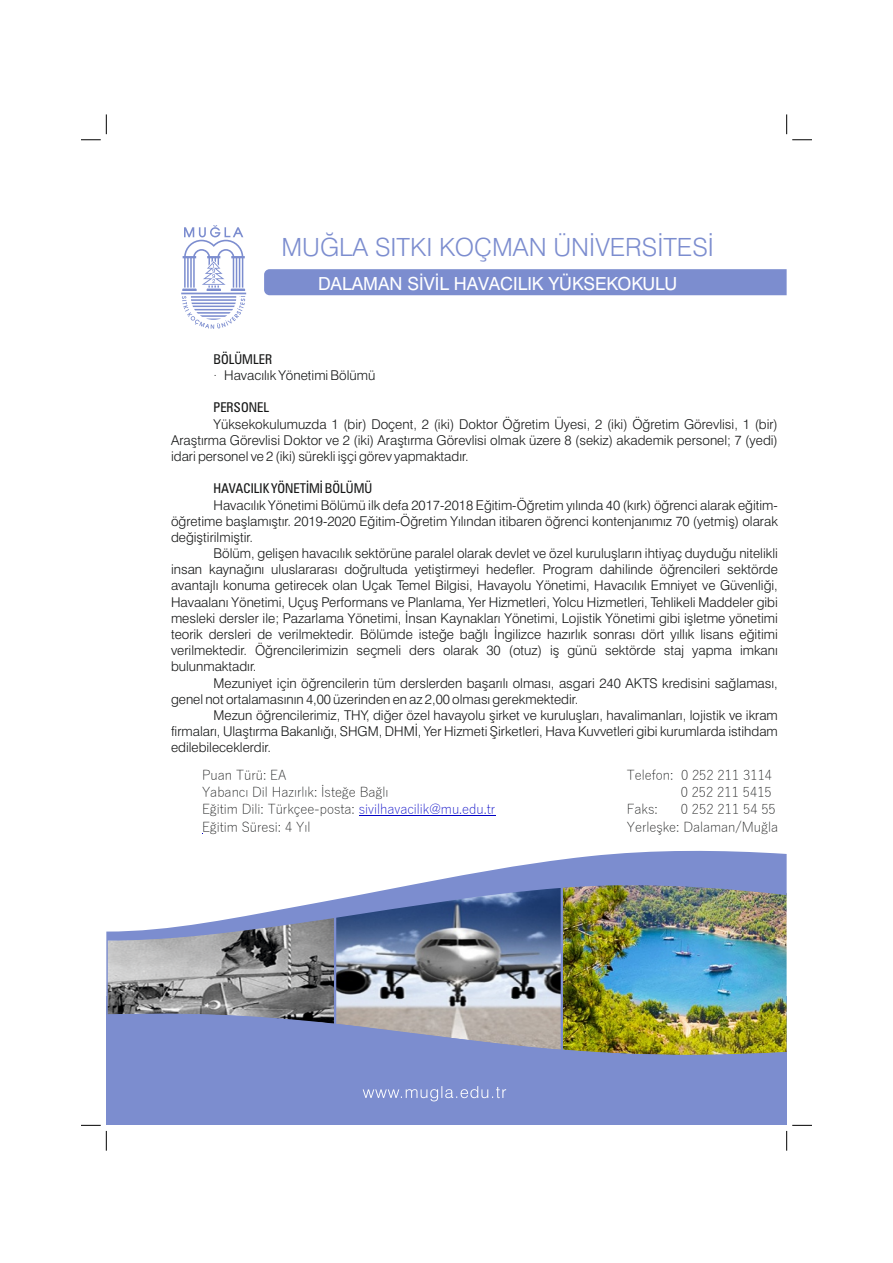
<style>
.page{position:relative;width:893px;height:1263px;background:#fff}
.page>*{position:absolute;margin:0;border:0;box-sizing:border-box;transform-origin:0 0}
.t1{font:300 25.05px "Swiss 721 BT";color:#7c8dcf}
.t2{font:18px "Swiss 721 BT";color:#fff}
.t3{font:300 13.5px/16.2px "Swiss 721 BT";color:#151616;text-align:justify}
.t4{font:300 13.5px/17.4px "Yu Gothic";color:#151616}
.t5{font:condensed 13.5px "Zurich BT";color:#151616}
.s1{color:#0000c4}
</style>
<div class="page">
<div style="left:264px;top:269px;width:523px;height:26px;background:#7c8dcf"></div>
<div style="left:106px;top:996px;width:681px;height:129px;background:#7c8dcf"></div>
<svg style="left:181px;top:225px;width:65px;height:104px"></svg>
<svg style="left:363px;top:1086px;width:143px;height:15px"></svg>
<svg style="left:81px;top:114px;width:26px;height:26px"></svg>
<svg style="left:786px;top:114px;width:26px;height:26px"></svg>
<svg style="left:81px;top:1125px;width:26px;height:26px"></svg>
<svg style="left:786px;top:1125px;width:26px;height:26px"></svg>
<img style="left:106px;top:850px;width:681px;height:205px">
<hr style="left:359px;top:816px;width:136px;height:1px;background:#0000c4">
<h1 class="t1" style="left:281px;top:237px;width:434px">MUĞLA SITKI KOÇMAN ÜNİVERSİTESİ</h1>
<h2 class="t2" style="left:318px;top:277px;width:361px">DALAMAN SİVİL HAVACILIK YÜKSEKOKULU</h2>
<p class="t5" style="left:214px;top:354px;width:60px">BÖLÜMLER</p>
<p class="t3" style="left:214px;top:368px;width:163px">· Havacılık Yönetimi Bölümü</p>
<p class="t5" style="left:214px;top:402px;width:57px">PERSONEL</p>
<p class="t3" style="left:171px;top:417px;width:608px;text-indent:43px">Yüksekokulumuzda 1 (bir) Doçent, 2 (iki) Doktor Öğretim Üyesi, 2 (iki) Öğretim Görevlisi, 1 (bir)<br>Araştırma Görevlisi Doktor ve 2 (iki) Araştırma Görevlisi olmak üzere 8 (sekiz) akademik personel; 7 (yedi) idari personel ve 2 (iki) sürekli işçi görev yapmaktadır.</p>
<p class="t5" style="left:214px;top:483px;width:160px">HAVACILIK YÖNETİMİ BÖLÜMÜ</p>
<p class="t3" style="left:171px;top:498px;width:608px;text-indent:43px">Havacılık Yönetimi Bölümü ilk defa 2017-2018 Eğitim-Öğretim yılında 40 (kırk) öğrenci alarak eğitim&shy;öğretime başlamıştır. 2019-2020 Eğitim-Öğretim Yılından itibaren öğrenci kontenjanımız 70 (yetmiş) olarak değiştirilmiştir.</p>
<p class="t3" style="left:171px;top:546px;width:608px;text-indent:43px">Bölüm, gelişen havacılık sektörüne paralel olarak devlet ve özel kuruluşların ihtiyaç duyduğu nitelikli insan kaynağını uluslararası doğrultuda yetiştirmeyi hedefler. Program dahilinde öğrencileri sektörde avantajlı konuma getirecek olan Uçak Temel Bilgisi, Havayolu Yönetimi, Havacılık Emniyet ve Güvenliği, Havaalanı Yönetimi, Uçuş Performans ve Planlama, Yer Hizmetleri, Yolcu Hizmetleri, Tehlikeli Maddeler gibi mesleki dersler ile; Pazarlama Yönetimi, İnsan Kaynakları Yönetimi, Lojistik Yönetimi gibi işletme yönetimi teorik dersleri de verilmektedir. Bölümde isteğe bağlı İngilizce hazırlık sonrası dört yıllık lisans eğitimi verilmektedir. Öğrencilerimizin seçmeli ders olarak 30 (otuz) iş günü sektörde staj yapma imkanı bulunmaktadır.</p>
<p class="t3" style="left:171px;top:676px;width:608px;text-indent:43px">Mezuniyet için öğrencilerin tüm derslerden başarılı olması, asgari 240 AKTS kredisini sağlaması, genel not ortalamasının 4,00 üzerinden en az 2,00 olması gerekmektedir.</p>
<p class="t3" style="left:171px;top:708px;width:608px;text-indent:43px">Mezun öğrencilerimiz, THY, diğer özel havayolu şirket ve kuruluşları, havalimanları, lojistik ve ikram firmaları, Ulaştırma Bakanlığı, SHGM, DHMİ, Yer Hizmeti Şirketleri, Hava Kuvvetleri gibi kurumlarda istihdam edilebileceklerdir.</p>
<p class="t4" style="left:202px;top:766px;width:295px">Puan Türü : EA<br>Yabancı Dil Hazırlık : İsteğe Bağlı<br>Eğitim Dili : Türkçe e-posta : <span class="s1">sivilhavacilik@mu.edu.tr<br></span>Eğitim Süresi : 4 Yıl</p>
<p class="t4" style="left:627px;top:766px;width:147px">Telefon : 0 252 211 3114</p>
<p class="t4" style="left:681px;top:783px;width:93px">0 252 211 5415</p>
<p class="t4" style="left:627px;top:800px;width:33px">Faks :</p>
<p class="t4" style="left:627px;top:800px;width:153px;text-align:right">0 252 211 54 55<br>Yerleşke : Dalaman/Muğla</p>
</div>
